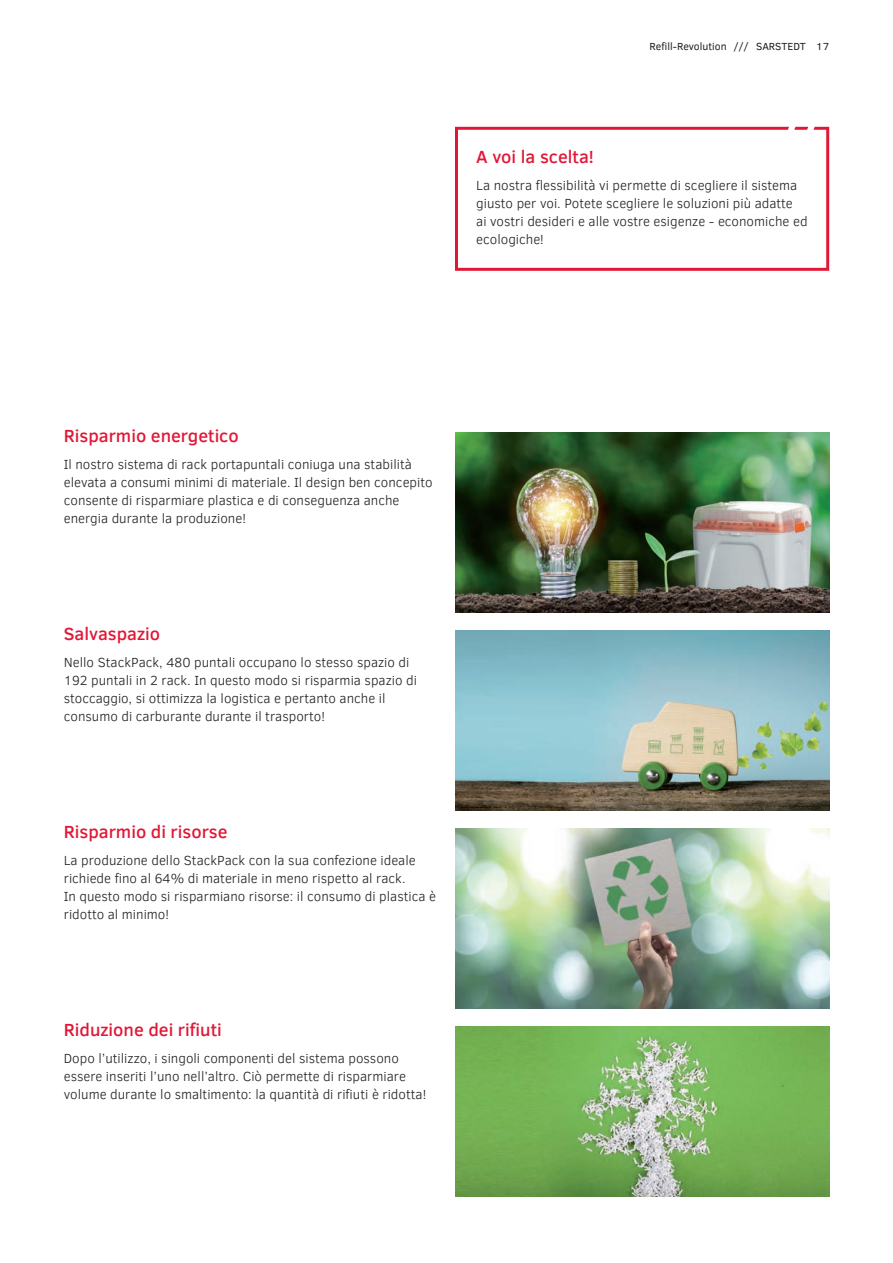
<style>
.page{position:relative;width:893px;height:1263px;background:#fff}
.page>*{position:absolute;margin:0;border:0;box-sizing:border-box;transform-origin:0 0}
.t1{font:500 18px "Clear Sans";color:#e21736}
.t2{font:300 13.5px/18px "Clear Sans";color:#231f20}
.t3{font:10.5px "Clear Sans";color:#231f20}
</style>
<div class="page">
<img style="left:455px;top:631px;width:374px;height:180px">
<img style="left:455px;top:433px;width:374px;height:180px">
<img style="left:455px;top:829px;width:374px;height:180px">
<img style="left:455px;top:1027px;width:374px;height:170px">
<svg style="left:455px;top:127px;width:374px;height:144px"></svg>
<p class="t3" style="left:650px;top:39px;width:181px">Refill-Revolution /// SARSTEDT 17</p>
<h1 class="t1" style="left:476px;top:144px;width:119px">A voi la scelta!</h1>
<p class="t2" style="left:476px;top:176px;width:333px">La nostra flessibilità vi permette di scegliere il sistema giusto per voi. Potete scegliere le soluzioni più adatte<br>ai vostri desideri e alle vostre esigenze - economiche ed ecologiche!</p>
<h1 class="t1" style="left:64px;top:423px;width:177px">Risparmio energetico</h1>
<p class="t2" style="left:64px;top:455px;width:370px">Il nostro sistema di rack portapuntali coniuga una stabilità elevata a consumi minimi di materiale. Il design ben concepito consente di risparmiare plastica e di conseguenza anche energia durante la produzione!</p>
<h1 class="t1" style="left:64px;top:621px;width:98px">Salvaspazio</h1>
<p class="t2" style="left:64px;top:653px;width:355px">Nello StackPack, 480 puntali occupano lo stesso spazio di 192 puntali in 2 rack. In questo modo si risparmia spazio di stoccaggio, si ottimizza la logistica e pertanto anche il consumo di carburante durante il trasporto!</p>
<h1 class="t1" style="left:64px;top:819px;width:165px">Risparmio di risorse</h1>
<p class="t2" style="left:64px;top:851px;width:374px">La produzione dello StackPack con la sua confezione ideale richiede fino al 64% di materiale in meno rispetto al rack.<br>In questo modo si risparmiano risorse: il consumo di plastica è ridotto al minimo!</p>
<h1 class="t1" style="left:64px;top:1017px;width:160px">Riduzione dei rifiuti</h1>
<p class="t2" style="left:64px;top:1049px;width:364px">Dopo l’utilizzo, i singoli componenti del sistema possono essere inseriti l’uno nell’altro. Ciò permette di risparmiare volume durante lo smaltimento: la quantità di rifiuti è ridotta!</p>
</div>
